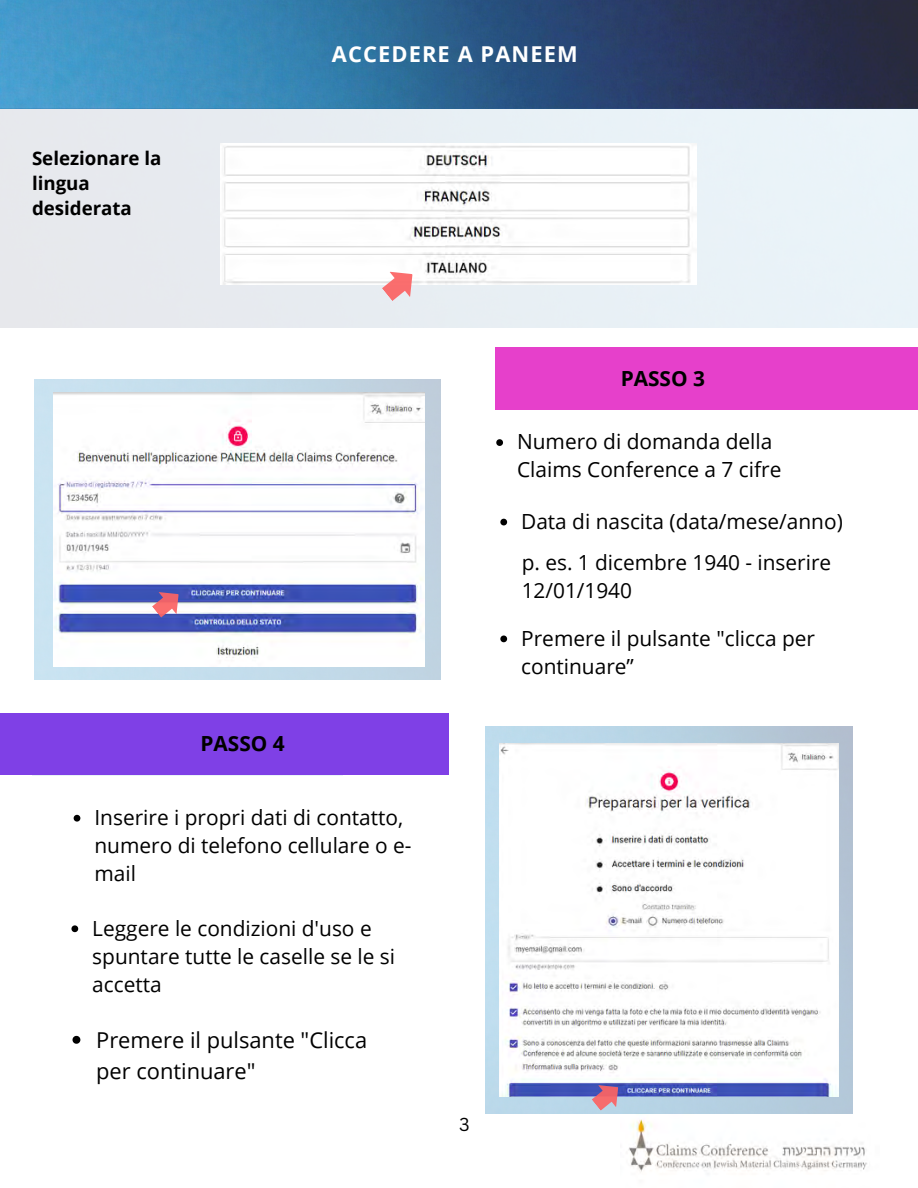
<style>
.page{position:relative;width:918px;height:1188px;background:#fff}
.page>*{position:absolute;margin:0;border:0;box-sizing:border-box;transform-origin:0 0}
.t1{font:21.9px/30.3px "Open Sans";color:#000}
.t2{font:700 21.9px "Open Sans";letter-spacing:.05em;color:#fff}
.t3{font:20.85px/28.2px "Open Sans";color:#000}
.t4{font:700 20.85px "Open Sans";color:#000}
.t5{font:700 18.75px/25.2px "Open Sans";color:#000}
.t6{font:18.15px "Canva Sans";color:#000}
</style>
<div class="page">
<img style="left:621px;top:1113px;width:246px;height:59px">
<img style="left:0;top:0;width:918px;height:328px">
<img style="left:486px;top:726px;width:367px;height:387px">
<div style="left:495px;top:347px;width:423px;height:63px;background:#e640cb"></div>
<div style="left:0;top:713px;width:448px;height:62px;background:#7f40e6"></div>
<img style="left:220px;top:144px;width:476px;height:141px">
<svg style="left:382px;top:272px;width:30px;height:29px"></svg>
<img style="left:53px;top:393px;width:371px;height:273px">
<img style="left:500px;top:743px;width:338px;height:353px">
<svg style="left:73px;top:1036px;width:7px;height:8px"></svg>
<svg style="left:500px;top:636px;width:7px;height:6px"></svg>
<svg style="left:500px;top:519px;width:7px;height:6px"></svg>
<svg style="left:496px;top:439px;width:7px;height:7px"></svg>
<svg style="left:74px;top:815px;width:6px;height:7px"></svg>
<svg style="left:71px;top:925px;width:7px;height:7px"></svg>
<svg style="left:152px;top:592px;width:27px;height:26px"></svg>
<svg style="left:592px;top:1085px;width:26px;height:26px"></svg>
<p class="t5" style="left:32px;top:145px;width:131px">Selezionare la lingua desiderata</p>
<p class="t2" style="left:332px;top:38px;width:247px">ACCEDERE A PANEEM</p>
<p class="t4" style="left:201px;top:729px;width:86px">PASSO 4</p>
<p class="t4" style="left:621px;top:364px;width:86px">PASSO 3</p>
<p class="t3" style="left:517px;top:427px;width:266px">Numero di domanda della<br>Claims Conference a 7 cifre</p>
<p class="t3" style="left:521px;top:507px;width:323px">Data di nascita (data/mese/anno)</p>
<p class="t3" style="left:522px;top:548px;width:311px">p. es. 1 dicembre 1940 - inserire<br>12/01/1940</p>
<p class="t3" style="left:521px;top:623px;width:295px">Premere il pulsante "clicca per continuare”</p>
<p class="t3" style="left:95px;top:803px;width:319px">Inserire i propri dati di contatto, numero di telefono cellulare o e&shy;mail</p>
<p class="t3" style="left:92px;top:913px;width:304px">Leggere le condizioni d'uso e spuntare tutte le caselle se le si accetta</p>
<p class="t1" style="left:96px;top:1025px;width:272px">Premere il pulsante "Clicca per continuare"</p>
<p class="t6" style="left:459px;top:1111px;width:12px">3</p>
</div>
